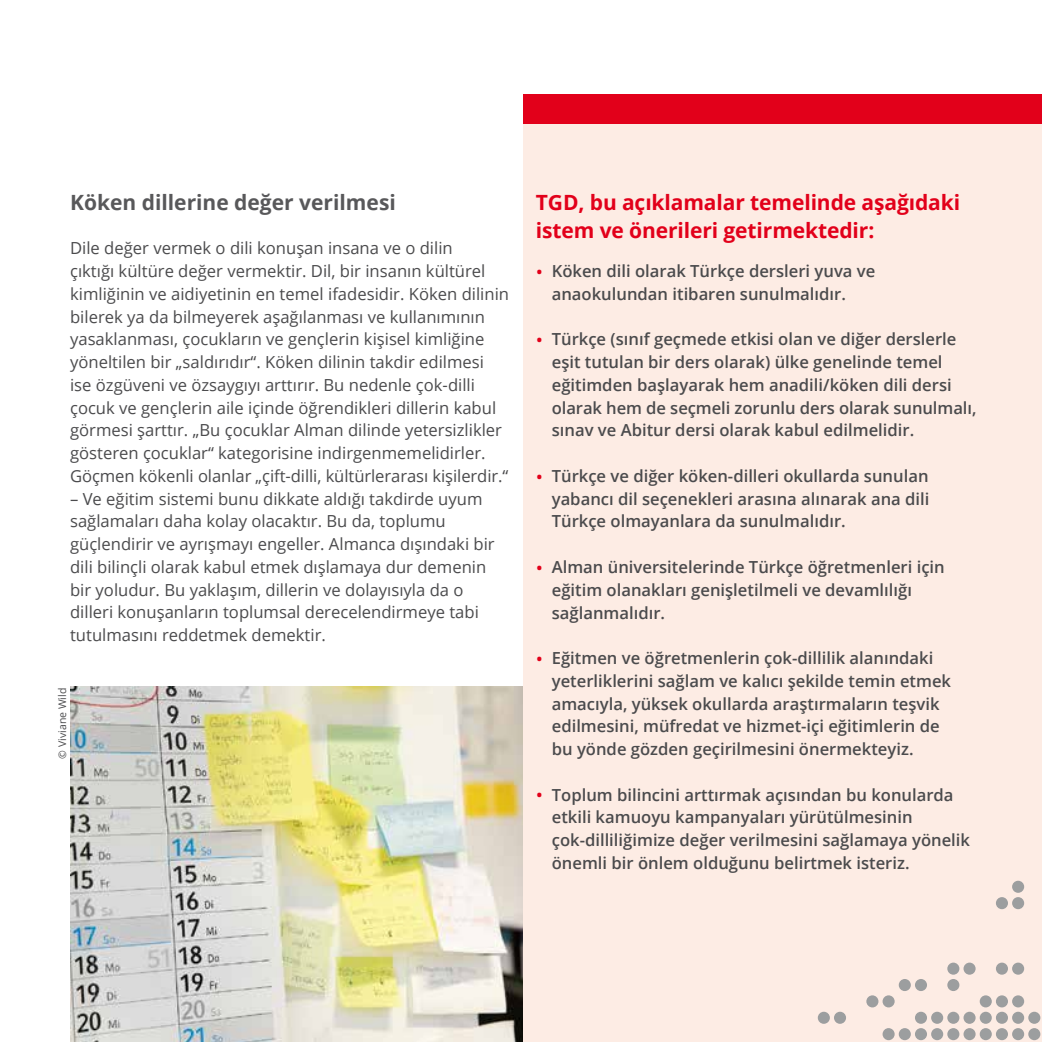
<style>
.page{position:relative;width:1042px;height:1042px;background:#fff}
.page>*{position:absolute;margin:0;border:0;box-sizing:border-box;transform-origin:0 0}
.t1{font:700 21px/28px "Open Sans";letter-spacing:-.005em;color:#e2001a}
.t2{font:700 21px "Open Sans";color:#58585a}
.t3{font:600 16.62px/22.8px "Open Sans";color:#4b4b4d}
.t4{font:16.62px/22.8px "Open Sans";color:#4b4b4d}
.t5{font:10.5px "Open Sans";color:#4b4b4d}
.s1{font-weight:400;font-size:19.25px;color:#e2001a}
</style>
<div class="page">
<img style="left:70px;top:687px;width:453px;height:355px">
<div style="left:523px;top:120px;width:519px;height:922px;background:#fdece4"></div>
<div style="left:1012px;top:881px;width:12px;height:12px;background:#9c9e9f;border-radius:50%"></div>
<div style="left:996px;top:897px;width:12px;height:12px;background:#9c9e9f;border-radius:50%"></div>
<div style="left:1012px;top:897px;width:12px;height:12px;background:#9c9e9f;border-radius:50%"></div>
<div style="left:947px;top:962px;width:12px;height:12px;background:#9c9e9f;border-radius:50%"></div>
<div style="left:963px;top:962px;width:12px;height:12px;background:#9c9e9f;border-radius:50%"></div>
<div style="left:996px;top:962px;width:12px;height:12px;background:#9c9e9f;border-radius:50%"></div>
<div style="left:1012px;top:962px;width:12px;height:12px;background:#9c9e9f;border-radius:50%"></div>
<div style="left:899px;top:979px;width:12px;height:12px;background:#9c9e9f;border-radius:50%"></div>
<div style="left:915px;top:979px;width:12px;height:12px;background:#9c9e9f;border-radius:50%"></div>
<div style="left:947px;top:979px;width:12px;height:12px;background:#9c9e9f;border-radius:50%"></div>
<div style="left:866px;top:995px;width:12px;height:12px;background:#9c9e9f;border-radius:50%"></div>
<div style="left:882px;top:995px;width:12px;height:12px;background:#9c9e9f;border-radius:50%"></div>
<div style="left:979px;top:995px;width:13px;height:12px;background:#9c9e9f;border-radius:50%"></div>
<div style="left:996px;top:995px;width:12px;height:12px;background:#9c9e9f;border-radius:50%"></div>
<div style="left:1012px;top:995px;width:12px;height:12px;background:#9c9e9f;border-radius:50%"></div>
<div style="left:818px;top:1011px;width:12px;height:13px;background:#9c9e9f;border-radius:50%"></div>
<div style="left:834px;top:1011px;width:12px;height:13px;background:#9c9e9f;border-radius:50%"></div>
<div style="left:915px;top:1011px;width:12px;height:13px;background:#9c9e9f;border-radius:50%"></div>
<div style="left:931px;top:1011px;width:12px;height:13px;background:#9c9e9f;border-radius:50%"></div>
<div style="left:947px;top:1011px;width:12px;height:13px;background:#9c9e9f;border-radius:50%"></div>
<div style="left:963px;top:1011px;width:12px;height:13px;background:#9c9e9f;border-radius:50%"></div>
<svg style="left:979px;top:1011px;width:13px;height:13px"></svg>
<div style="left:996px;top:1011px;width:12px;height:13px;background:#9c9e9f;border-radius:50%"></div>
<div style="left:1012px;top:1011px;width:12px;height:13px;background:#9c9e9f;border-radius:50%"></div>
<div style="left:1028px;top:1011px;width:12px;height:13px;background:#9c9e9f;border-radius:50%"></div>
<div style="left:882px;top:1028px;width:12px;height:12px;background:#9c9e9f;border-radius:50%"></div>
<div style="left:899px;top:1028px;width:12px;height:12px;background:#9c9e9f;border-radius:50%"></div>
<div style="left:915px;top:1028px;width:12px;height:12px;background:#9c9e9f;border-radius:50%"></div>
<div style="left:931px;top:1028px;width:12px;height:12px;background:#9c9e9f;border-radius:50%"></div>
<div style="left:947px;top:1028px;width:12px;height:12px;background:#9c9e9f;border-radius:50%"></div>
<div style="left:963px;top:1028px;width:12px;height:12px;background:#9c9e9f;border-radius:50%"></div>
<div style="left:979px;top:1028px;width:13px;height:12px;background:#9c9e9f;border-radius:50%"></div>
<div style="left:996px;top:1028px;width:12px;height:12px;background:#9c9e9f;border-radius:50%"></div>
<div style="left:1012px;top:1028px;width:12px;height:12px;background:#9c9e9f;border-radius:50%"></div>
<div style="left:1028px;top:1028px;width:12px;height:12px;background:#9c9e9f;border-radius:50%"></div>
<div style="left:523px;top:94px;width:519px;height:30px;background:#e2001a"></div>
<p class="t2" style="left:70px;top:187px;width:327px">Köken dillerine değer verilmesi</p>
<p class="t4" style="left:70px;top:237px;width:440px">Dile değer vermek o dili konuşan insana ve o dilin<br>çıktığı kültüre değer vermektir. Dil, bir insanın kültürel kimliğinin ve aidiyetinin en temel ifadesidir. Köken dilinin bilerek ya da bilmeyerek aşağılanması ve kullanımının yasaklanması, çocukların ve gençlerin kişisel kimliğine yöneltilen bir „saldırıdır“. Köken dilinin takdir edilmesi ise özgüveni ve özsaygıyı arttırır. Bu nedenle çok-dilli çocuk ve gençlerin aile içinde öğrendikleri dillerin kabul görmesi şarttır. „Bu çocuklar Alman dilinde yetersizlikler gösteren çocuklar“ kategorisine indirgenmemelidirler.<br>Göçmen kökenli olanlar „çift-dilli, kültürlerarası kişilerdir.“</p>
<p class="t4" style="left:70px;top:487px;width:426px">– Ve eğitim sistemi bunu dikkate aldığı takdirde uyum sağlamaları daha kolay olacaktır. Bu da, toplumu güçlendirir ve ayrışmayı engeller. Almanca dışındaki bir dili bilinçli olarak kabul etmek dışlamaya dur demenin bir yoludur. Bu yaklaşım, dillerin ve dolayısıyla da o dilleri konuşanların toplumsal derecelendirmeye tabi tutulmasını reddetmek demektir.</p>
<p class="t5" style="left:55px;top:758px;width:72px;rotate:-90deg">© Viviane Wild</p>
<p class="t1" style="left:536px;top:187px;width:426px">TGD, bu açıklamalar temelinde aşağıdaki istem ve önerileri getirmektedir:</p>
<p class="t3" style="left:552px;top:259px;width:325px;text-indent:-16px"><span class="s1">•</span> Köken dili olarak Türkçe dersleri yuva ve anaokulundan itibaren sunulmalıdır.</p>
<p class="t3" style="left:552px;top:328px;width:426px;text-indent:-16px"><span class="s1">•</span> Türkçe (sınıf geçmede etkisi olan ve diğer derslerle eşit tutulan bir ders olarak) ülke genelinde temel eğitimden başlayarak hem anadili/köken dili dersi olarak hem de seçmeli zorunlu ders olarak sunulmalı, sınav ve Abitur dersi olarak kabul edilmelidir.</p>
<p class="t3" style="left:552px;top:464px;width:379px;text-align:justify;text-indent:-16px"><span class="s1">•</span> Türkçe ve diğer köken-dilleri okullarda sunulan yabancı dil seçenekleri arasına alınarak ana dili Türkçe olmayanlara da sunulmalıdır.</p>
<p class="t3" style="left:552px;top:555px;width:394px;text-indent:-16px"><span class="s1">•</span> Alman üniversitelerinde Türkçe öğretmenleri için eğitim olanakları genişletilmeli ve devamlılığı sağlanmalıdır.</p>
<p class="t3" style="left:552px;top:646px;width:401px;text-indent:-16px"><span class="s1">•</span> Eğitmen ve öğretmenlerin çok-dillilik alanındaki yeterliklerini sağlam ve kalıcı şekilde temin etmek amacıyla, yüksek okullarda araştırmaların teşvik edilmesini, müfredat ve hizmet-içi eğitimlerin de bu yönde gözden geçirilmesini önermekteyiz.</p>
<p class="t3" style="left:552px;top:783px;width:420px;text-indent:-16px"><span class="s1">•</span> Toplum bilincini arttırmak açısından bu konularda etkili kamuoyu kampanyaları yürütülmesinin çok-dilliliğimize değer verilmesini sağlamaya yönelik önemli bir önlem olduğunu belirtmek isteriz.</p>
</div>
